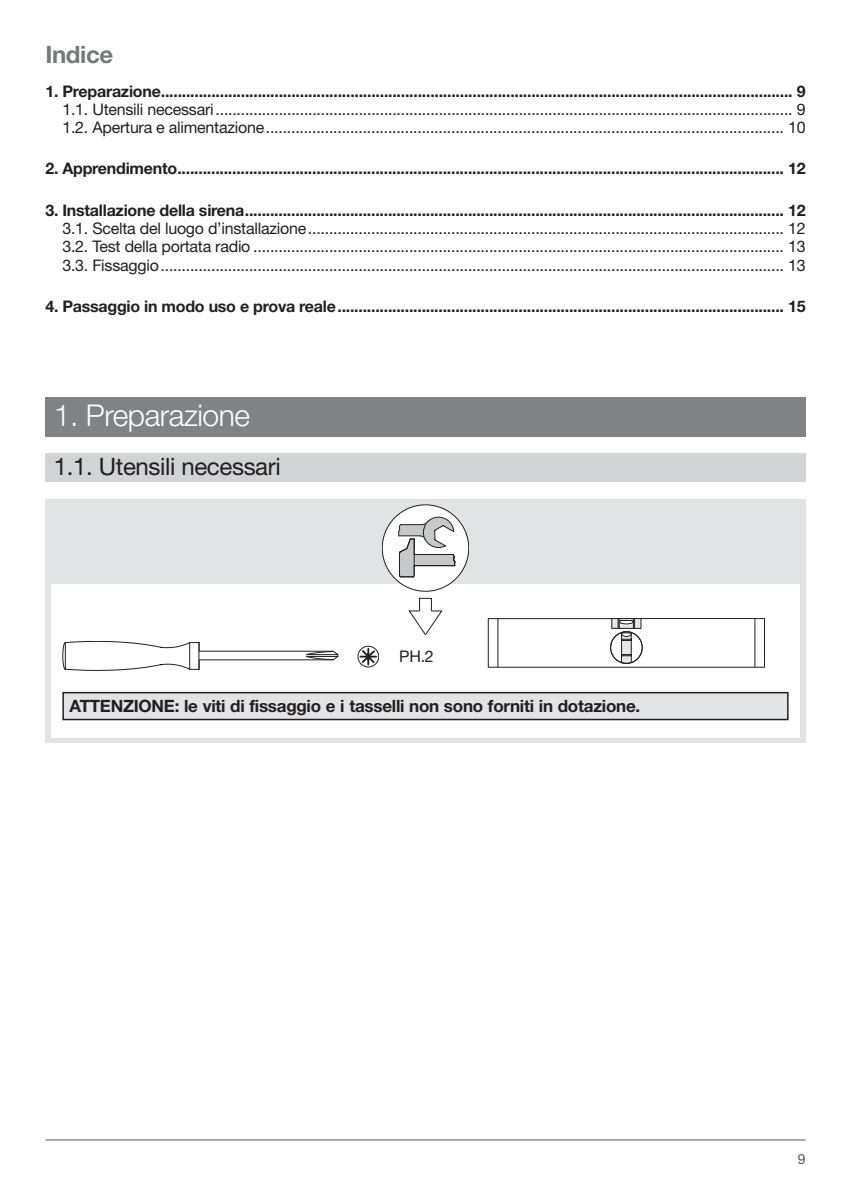
<style>
.page{position:relative;width:851px;height:1191px;background:#fff}
.page>*{position:absolute;margin:0;border:0;box-sizing:border-box;transform-origin:0 0}
.t1{font:300 30px "+NWPKQL Helvetica Neue LT Com";letter-spacing:-.015em;color:#fff}
.t2{font:24px "+PVFLHW Helvetica Neue LT Com";letter-spacing:-.015em;color:#231f20}
.t3{font:700 24px "+WZZJBF Helvetica Neue LT Com";letter-spacing:-.015em;color:#77787b}
.t4{font:700 17px "+WZZJBF Helvetica Neue LT Com";letter-spacing:-.015em;color:#231f20}
.t5{font:16px/18.4px "+PVFLHW Helvetica Neue LT Com";letter-spacing:-.015em;color:#231f20}
.t6{font:700 16px "+WZZJBF Helvetica Neue LT Com";letter-spacing:-.015em;color:#231f20}
.t7{font:14px "+PVFLHW Helvetica Neue LT Com";color:#58595b}
</style>
<div class="page">
<hr style="left:45px;top:1139px;width:760px;height:1px;background:#58595b">
<div style="left:45px;top:397px;width:760px;height:40px;background:#808285"></div>
<div style="left:45px;top:454px;width:760px;height:28px;background:#d1d3d4"></div>
<div style="left:45px;top:499px;width:760px;height:244px;background:#e2e3e4"></div>
<div style="left:51px;top:584px;width:748px;height:153px;background:#fff"></div>
<svg style="left:409px;top:611px;width:33px;height:24px"></svg>
<div style="left:419px;top:598px;width:12px;height:13px;border:1px solid #231f20"></div>
<div style="left:382px;top:505px;width:86px;height:86px;background:#fff;border-radius:50%"></div>
<svg style="left:398px;top:517px;width:57px;height:60px"></svg>
<div style="left:64px;top:693px;width:723px;height:25px;background:#e2e3e4"></div>
<div style="left:62px;top:692px;width:726px;height:28px;border:2px solid #231f20"></div>
<hr style="left:199px;top:651px;width:134px;height:1px;background:#231f20">
<hr style="left:199px;top:659px;width:134px;height:1px;background:#231f20">
<svg style="left:360px;top:648px;width:16px;height:17px"></svg>
<div style="left:358px;top:646px;width:21px;height:21px;border:1px solid #231f20;border-radius:50%"></div>
<svg style="left:306px;top:650px;width:33px;height:11px"></svg>
<hr style="left:306px;top:656px;width:32px;height:1px;background:#231f20">
<svg style="left:62px;top:641px;width:138px;height:30px"></svg>
<svg style="left:488px;top:618px;width:276px;height:49px"></svg>
<div style="left:610px;top:631px;width:32px;height:32px;border:1px solid #231f20;border-radius:50%"></div>
<hr style="left:754px;top:618px;width:1px;height:49px;background:#231f20">
<hr style="left:497px;top:618px;width:1px;height:49px;background:#231f20">
<h2 class="t3" style="left:45px;top:40px;width:69px">Indice</h2>
<p class="t6" style="left:45px;top:82px;width:761px">1. Preparazione...................................................................................................................................................... 9</p>
<p class="t5" style="left:62px;top:101px;width:744px">1.1. Utensili necessari......................................................................................................................................... 9<br>1.2. Apertura e alimentazione........................................................................................................................... 10</p>
<p class="t6" style="left:45px;top:160px;width:761px">2. Apprendimento................................................................................................................................................ 12</p>
<p class="t6" style="left:45px;top:201px;width:761px">3. Installazione della sirena................................................................................................................................ 12</p>
<p class="t5" style="left:62px;top:220px;width:744px;text-align:justify">3.1. Scelta del luogo d’installazione................................................................................................................. 12<br>3.2. Test della portata radio .............................................................................................................................. 13<br>3.3. Fissaggio.................................................................................................................................................... 13</p>
<p class="t6" style="left:45px;top:297px;width:761px">4. Passaggio in modo uso e prova reale.......................................................................................................... 15</p>
<h1 class="t1" style="left:54px;top:404px;width:198px">1. Preparazione</h1>
<h2 class="t2" style="left:54px;top:457px;width:228px">1.1. Utensili necessari</h2>
<p class="t5" style="left:399px;top:648px;width:36px">PH.2</p>
<p class="t4" style="left:70px;top:696px;width:572px">ATTENZIONE: le viti di fissaggio e i tasselli non sono forniti in dotazione.</p>
<p class="t7" style="left:797px;top:1153px;width:9px">9</p>
</div>
